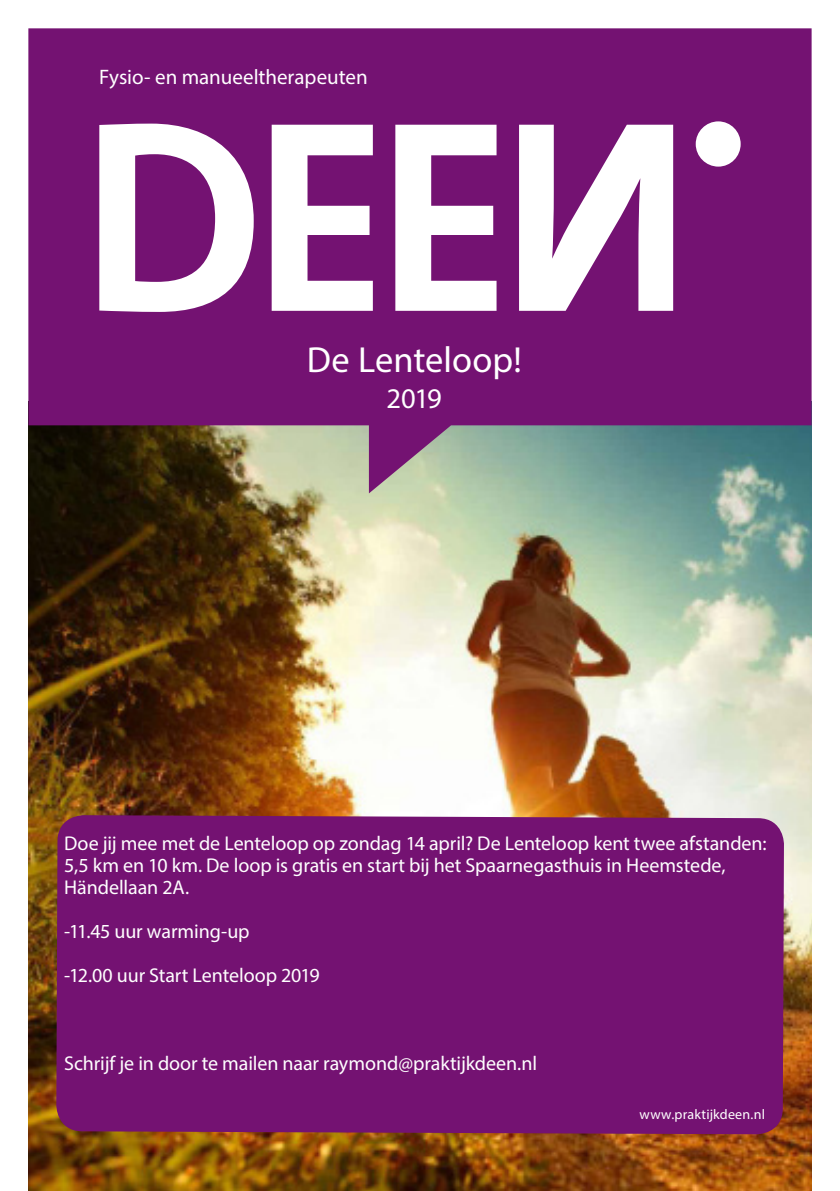
<style>
.page{position:relative;width:840px;height:1191px;background:#fff}
.page>*{position:absolute;margin:0;border:0;box-sizing:border-box;transform-origin:0 0}
.t1{font:36.4px "Myriad Pro";color:#fff}
.t2{font:28.6px "Myriad Pro";color:#fff}
.t3{font:21px "Myriad Pro";color:#fff}
.t4{font:20px/22px "Myriad Pro";letter-spacing:-.005em;color:#fff}
.t5{font:14px "Myriad Pro";letter-spacing:.015em;color:#fff}
</style>
<div class="page">
<img style="left:28px;top:493px;width:783px;height:698px">
<svg style="left:28px;top:28px;width:783px;height:465px;background:#732a72"></svg>
<div style="left:54px;top:813px;width:731px;height:323px;background:#741272"></div>
<svg style="left:99px;top:121px;width:641px;height:191px"></svg>
<p class="t3" style="left:99px;top:64px;width:270px">Fysio- en manueeltherapeuten</p>
<p class="t1" style="left:307px;top:337px;width:216px">De Lenteloop!</p>
<p class="t2" style="left:386px;top:381px;width:57px">2019</p>
<p class="t4" style="left:64px;top:832px;width:703px">Doe jij mee met de Lenteloop op zondag 14 april? De Lenteloop kent twee afstanden:<br>5,5 km en 10 km. De loop is gratis en start bij het Spaarnegasthuis in Heemstede,<br>Händellaan 2A.</p>
<p class="t4" style="left:64px;top:920px;width:187px">-11.45 uur warming-up</p>
<p class="t4" style="left:64px;top:964px;width:257px">-12.00 uur Start Lenteloop 2019</p>
<p class="t4" style="left:64px;top:1052px;width:474px">Schrijf je in door te mailen naar raymond@praktijkdeen.nl</p>
<p class="t5" style="left:639px;top:1106px;width:127px">www.praktijkdeen.nl</p>
</div>
